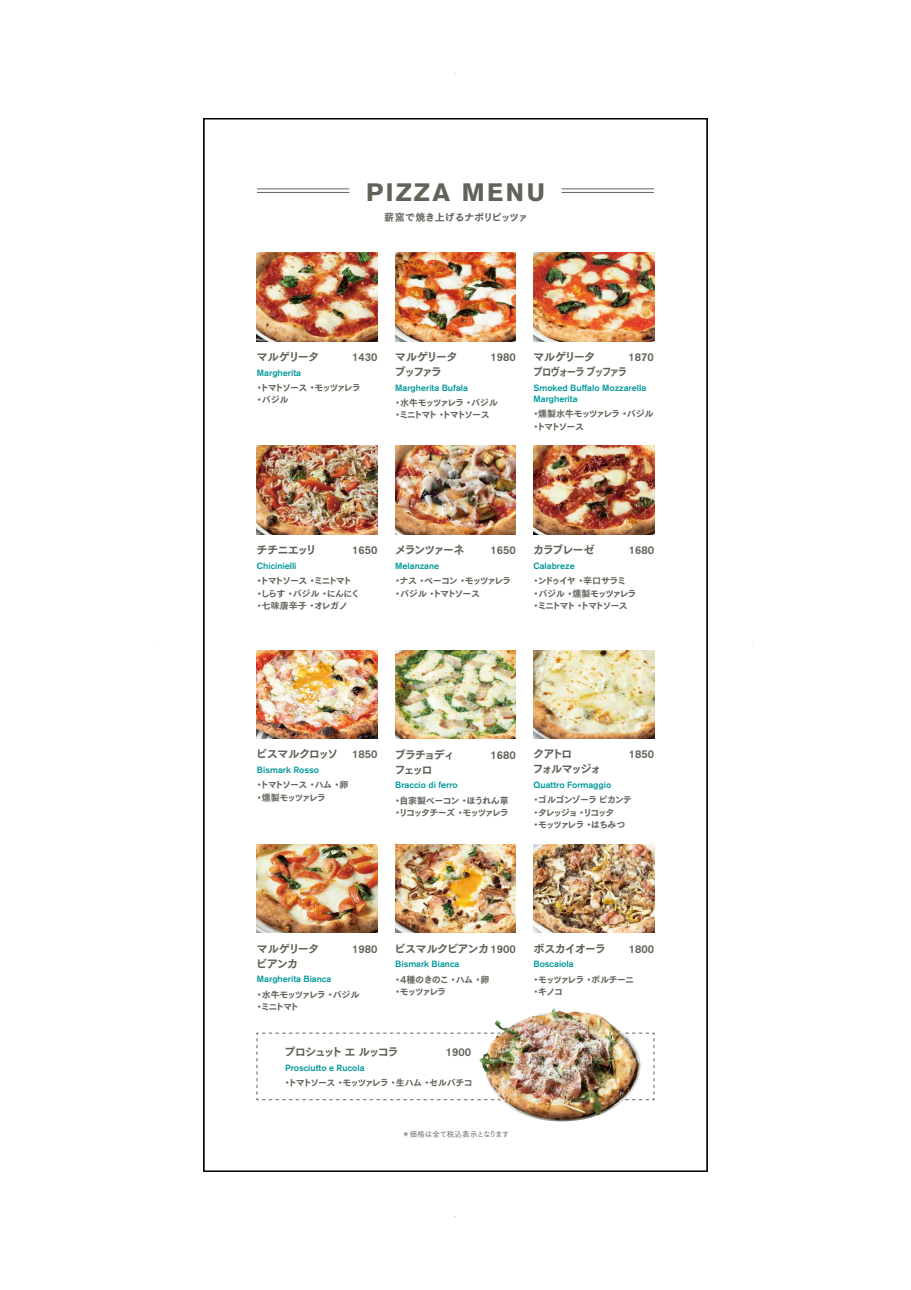
<style>
.page{position:relative;width:911px;height:1290px;background:#fff}
.page>*{position:absolute;margin:0;border:0;box-sizing:border-box;transform-origin:0 0}
.t1{font:700 25px "Akzidenz Grotesk BE";letter-spacing:.1em;color:#616258}
.t2{font:11.25px "Tsuku Go Pro E";letter-spacing:-.12em;color:#616258}
.t3{font:500 11.25px "Akzidenz Grotesk BE";color:#616258}
.t4{font:11.25px "Tsuku Go Pro E";letter-spacing:-.055em;color:#616258}
.t5{font:11.25px "Tsuku Go Pro E";letter-spacing:-.08em;color:#616258}
.t6{font:11.25px "Tsuku Go Pro E";letter-spacing:-.165em;color:#616258;scale:.88 1}
.t7{font:11.25px "Tsuku Go Pro E";letter-spacing:-.155em;color:#616258}
.t8{font:11.25px "Tsuku Go Pro E";letter-spacing:-.1em;color:#616258}
.t9{font:11.25px "Tsuku Go Pro E";letter-spacing:-.16em;color:#616258}
.t10{font:10px "Tsuku Go Pro E";letter-spacing:-.025em;color:#616258}
.t11{font:500 9px/11.2px "Akzidenz Grotesk BE";color:#00999b}
.t12{font:9px/12.5px "Tsuku Go Pro E";letter-spacing:-.12em;color:#616258}
.t13{font:9px/12.5px "Tsuku Go Pro E";letter-spacing:-.09em;color:#616258}
.t14{font:9px/12.5px "Tsuku Go Pro E";letter-spacing:-.14em;color:#616258}
.t15{font:9px/12.5px "Tsuku Go Pro E";letter-spacing:-.1em;color:#616258}
.t16{font:9px/12.5px "Tsuku Go Pro E";letter-spacing:-.15em;color:#616258}
.t17{font:7.5px "Tsuku Go Pro M";letter-spacing:-.025em;color:#616258}
.s1{font-family:"Akzidenz Grotesk BE";font-weight:500}
</style>
<div class="page">
<img style="left:203px;top:118px;width:505px;height:1054px">
<h1 class="t1" style="left:366px;top:177px;width:180px">PIZZA MENU</h1>
<p class="t10" style="left:384px;top:208px;width:145px">薪窯で焼き上げるナポリピッツァ</p>
<p class="t2" style="left:257px;top:346px;width:64px">マルゲリータ</p>
<p class="t3" style="left:352px;top:350px;width:27px">1430</p>
<p class="t11" style="left:257px;top:367px;width:46px">Margherita</p>
<p class="t12" style="left:255px;top:380px;width:107px">・トマトソース ・モッツァレラ・バジル</p>
<p class="t2" style="left:395px;top:346px;width:64px">マルゲリータ</p>
<p class="t3" style="left:490px;top:350px;width:27px">1980</p>
<p class="t2" style="left:394px;top:361px;width:49px">ブッファラ</p>
<p class="t11" style="left:395px;top:382px;width:74px">Margherita Bufala</p>
<p class="t12" style="left:393px;top:395px;width:106px">・水牛モッツァレラ ・バジル・ミニトマト ・トマトソース</p>
<p class="t2" style="left:533px;top:346px;width:64px">マルゲリータ</p>
<p class="t3" style="left:628px;top:350px;width:27px">1870</p>
<p class="t6" style="left:532px;top:361px;width:109px">プロヴォーラ ブッファラ</p>
<p class="t11" style="left:533px;top:382px;width:114px">Smoked Buffalo Mozzarella<br>Margherita</p>
<p class="t12" style="left:531px;top:406px;width:124px">・燻製水牛モッツァレラ ・バジル・トマトソース</p>
<p class="t2" style="left:257px;top:540px;width:62px">チチニエッリ</p>
<p class="t3" style="left:352px;top:543px;width:27px">1650</p>
<p class="t11" style="left:257px;top:560px;width:41px">Chicinielli</p>
<p class="t13" style="left:255px;top:573px;width:106px">・トマトソース ・ミニトマト・しらす ・バジル ・にんにく・七味唐辛子 ・オレガノ</p>
<p class="t7" style="left:395px;top:540px;width:71px">メランツァーネ</p>
<p class="t3" style="left:490px;top:543px;width:27px">1650</p>
<p class="t11" style="left:395px;top:560px;width:46px">Melanzane</p>
<p class="t12" style="left:393px;top:573px;width:120px">・ナス ・ベーコン ・モッツァレラ・バジル ・トマトソース</p>
<p class="t2" style="left:533px;top:540px;width:63px">カラブレーゼ</p>
<p class="t3" style="left:628px;top:543px;width:27px">1680</p>
<p class="t11" style="left:533px;top:560px;width:43px">Calabreze</p>
<p class="t14" style="left:531px;top:573px;width:107px">・ンドゥイヤ ・辛口サラミ・バジル ・燻製モッツァレラ・ミニトマト ・トマトソース</p>
<p class="t5" style="left:256px;top:744px;width:123px">ビスマルクロッソ <span class="s1">1850</span></p>
<p class="t11" style="left:257px;top:764px;width:64px">Bismark Rosso</p>
<p class="t12" style="left:255px;top:778px;width:95px">・トマトソース ・ハム ・卵・燻製モッツァレラ</p>
<p class="t2" style="left:394px;top:744px;width:62px">ブラチョディ</p>
<p class="t3" style="left:490px;top:748px;width:27px">1680</p>
<p class="t2" style="left:394px;top:759px;width:40px">フェッロ</p>
<p class="t11" style="left:395px;top:779px;width:64px">Braccio di ferro</p>
<p class="t13" style="left:393px;top:793px;width:117px">・自家製ベーコン ・ほうれん草・リコッタチーズ ・モッツァレラ</p>
<p class="t2" style="left:533px;top:744px;width:41px">クアトロ</p>
<p class="t3" style="left:628px;top:747px;width:27px">1850</p>
<p class="t9" style="left:532px;top:759px;width:70px">フォルマッジォ</p>
<p class="t11" style="left:533px;top:779px;width:79px">Quattro Formaggio</p>
<p class="t12" style="left:531px;top:793px;width:102px">・ゴルゴンゾーラ ピカンテ・タレッジョ ・リコッタ<br>・モッツァレラ ・はちみつ</p>
<p class="t4" style="left:394px;top:938px;width:123px">ビスマルクビアンカ<span class="s1">1900</span></p>
<p class="t11" style="left:395px;top:958px;width:66px">Bismark Bianca</p>
<p class="t15" style="left:393px;top:972px;width:98px">・4種のきのこ ・ハム ・卵・モッツァレラ</p>
<p class="t2" style="left:257px;top:938px;width:64px">マルゲリータ</p>
<p class="t3" style="left:352px;top:942px;width:27px">1980</p>
<p class="t2" style="left:256px;top:953px;width:44px">ビアンカ</p>
<p class="t11" style="left:257px;top:973px;width:76px">Margherita Bianca</p>
<p class="t16" style="left:255px;top:987px;width:106px">・水牛モッツァレラ ・バジル・ミニトマト</p>
<p class="t2" style="left:284px;top:1041px;width:116px">プロシュット エ ルッコラ</p>
<p class="t3" style="left:446px;top:1045px;width:27px">1900</p>
<p class="t11" style="left:285px;top:1061px;width:81px">Prosciutto e Rucola</p>
<p class="t12" style="left:283px;top:1075px;width:191px">・トマトソース ・モッツァレラ ・生ハム ・セルバチコ</p>
<p class="t17" style="left:402px;top:1128px;width:109px">＊価格は全て税込表示となります</p>
<p class="t8" style="left:533px;top:938px;width:74px">ボスカイオーラ</p>
<p class="t3" style="left:628px;top:942px;width:27px">1800</p>
<p class="t11" style="left:533px;top:958px;width:42px">Boscaiola</p>
<p class="t13" style="left:531px;top:972px;width:104px">・モッツァレラ ・ポルチーニ・キノコ</p>
</div>
